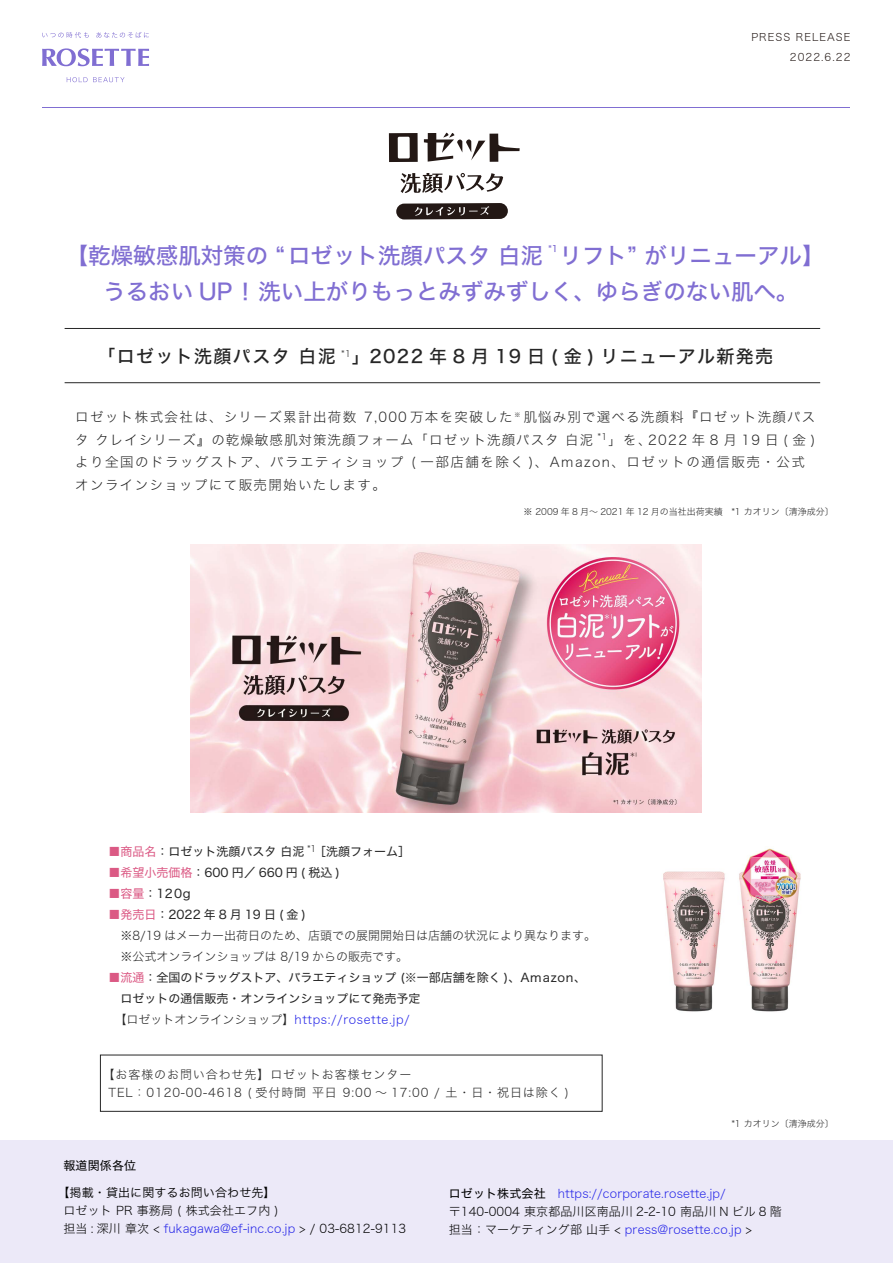
<style>
.page{position:relative;width:893px;height:1263px;background:#fff}
.page>*{position:absolute;margin:0;border:0;box-sizing:border-box;transform-origin:0 0}
.t1{font:22.5px/36px "Hira Kaku Std W5";color:#806ed2}
.t2{font:18px "Hira Kaku Std W5";letter-spacing:.075em;color:#262626}
.t3{font:13.5px/22.5px "Hira Kaku Std W2";letter-spacing:.1em;color:#262626}
.t4{font:12px/21px "Hira Kaku Std W4";color:#262626}
.t5{font:12px/18px "Hira Kaku Std W2";letter-spacing:.01em;color:#2626e8}
.t6{font:12px/21px "Hira Kaku Std W2";color:#262626}
.t7{font:12px/18px "Hira Kaku Std W2";letter-spacing:.075em;color:#262626}
.t8{font:12px/18px "Hira Kaku Std W2";letter-spacing:.01em;color:#000}
.t9{font:12px "Hira Kaku Std W3";letter-spacing:.01em;color:#000}
.t10{font:12px "Hira Kaku Std W4";letter-spacing:.01em;color:#000}
.t11{font:10.5px/19.5px "Hira Kaku Std W2";letter-spacing:.1em;color:#231815;text-align:right}
.t12{font:9px "Hira Kaku Std W2";color:#262626}
.t13{font:9px "Hira Kaku Std W5";color:#806ed2}
.t14{font:6px "Hira Kaku Std W2";color:#262626}
.s1{color:#db5984}
.s2{color:#262626}
.s3{color:#2626e8}
.s4{font-family:"Hira Kaku Std W4";color:#000}
.s5{color:#000}
</style>
<div class="page">
<svg style="left:67px;top:77px;width:58px;height:5px"></svg>
<svg style="left:42px;top:48px;width:107px;height:18px"></svg>
<svg style="left:42px;top:32px;width:47px;height:6px"></svg>
<svg style="left:96px;top:32px;width:53px;height:6px"></svg>
<hr style="left:42px;top:107px;width:808px;height:1px;background:#806ed2">
<div style="left:0;top:1140px;width:893px;height:122px;background:#ece9f8"></div>
<hr style="left:65px;top:382px;width:755px;height:1px;background:#262626">
<hr style="left:65px;top:328px;width:755px;height:1px;background:#262626">
<svg style="left:396px;top:203px;width:112px;height:16px"></svg>
<svg style="left:389px;top:133px;width:29px;height:29px"></svg>
<svg style="left:424px;top:132px;width:96px;height:30px"></svg>
<svg style="left:401px;top:173px;width:102px;height:20px"></svg>
<img style="left:191px;top:544px;width:510px;height:268px">
<img style="left:663px;top:848px;width:138px;height:164px">
<p class="t11" style="left:751px;top:27px;width:101px">PRESS RELEASE<br>2022.6.22</p>
<h1 class="t1" style="left:66px;top:238px;width:479px">【乾燥敏感肌対策の “ロゼット洗顔パスタ 白泥</h1>
<p class="t13" style="left:549px;top:241px;width:11px">*1</p>
<h1 class="t1" style="left:103px;top:238px;width:723px;text-indent:456px">リフト” がリニューアル】うるおい UP！洗い上がりもっとみずみずしく、ゆらぎのない肌へ。</h1>
<h2 class="t2" style="left:98px;top:343px;width:677px">「ロゼット洗顔パスタ 白泥 <sup>*1</sup>」2022 年 8 月 19 日 ( 金 ) リニューアル新発売</h2>
<p class="t3" style="left:75px;top:406px;width:439px">ロゼット株式会社は、シリーズ累計出荷数 7,000 万本を突破した</p>
<p class="t14" style="left:515px;top:410px;width:7px">※</p>
<p class="t3" style="left:75px;top:406px;width:742px;text-indent:448px">肌悩み別で選べる洗顔料『ロゼット洗顔パスタ クレイシリーズ』の乾燥敏感肌対策洗顔フォーム「ロゼット洗顔パスタ 白泥 <sup>*1</sup>」を、2022 年 8 月 19 日 ( 金 )より全国のドラッグストア、バラエティショップ ( 一部店舗を除く )、Amazon、ロゼットの通信販売・公式オンラインショップにて販売開始いたします。</p>
<p class="t12" style="left:514px;top:505px;width:321px">　※ 2009 年 8 月～ 2021 年 12 月の当社出荷実績　*1 カオリン〔清浄成分〕</p>
<p class="t4" style="left:108px;top:841px;width:303px"><span class="s1">■商品名</span>：ロゼット洗顔パスタ 白泥 <sup>*1</sup> ［洗顔フォーム］</p>
<p class="t4" style="left:108px;top:862px;width:233px"><span class="s1">■希望小売価格</span>：600 円／ 660 円 ( 税込 )</p>
<p class="t4" style="left:108px;top:883px;width:84px"><span class="s1">■容量</span>：1２0g</p>
<p class="t4" style="left:108px;top:904px;width:199px"><span class="s1">■発売日</span>：2022 年 8 月 19 日 ( 金 )</p>
<p class="t6" style="left:108px;top:925px;width:489px">　※8/19 はメーカー出荷日のため、店頭での展開開始日は店舗の状況により異なります。　※公式オンラインショップは 8/19 からの販売です。</p>
<p class="t4" style="left:108px;top:967px;width:479px"><span class="s1">■流通</span>：全国のドラッグストア、バラエティショップ (※一部店舗を除く )、Amazon、　ロゼットの通信販売・オンラインショップにて発売予定</p>
<p class="t5" style="left:114px;top:1010px;width:297px"><span class="s2">【ロゼットオンラインショップ】</span>https://rosette.jp/</p>
<p class="t7" style="left:109px;top:1066px;width:462px;text-indent:-6px">【お客様のお問い合わせ先】ロゼットお客様センター<br>TEL：0120-00-4618 ( 受付時間 平日 9:00 ～ 17:00 / 土・日・祝日は除く )</p>
<p class="t12" style="left:732px;top:1116px;width:103px">*1 カオリン〔清浄成分〕</p>
<p class="t10" style="left:64px;top:1156px;width:74px">報道関係各位</p>
<p class="t9" style="left:58px;top:1183px;width:220px">【掲載・貸出に関するお問い合わせ先】</p>
<p class="t8" style="left:64px;top:1201px;width:344px">ロゼット PR 事務局 ( 株式会社エフ内 )<br>担当 : 深川 章次 &lt; <span class="s3">fukagawa@ef-inc.co.jp</span> &gt; / 03-6812-9113</p>
<p class="t5" style="left:449px;top:1184px;width:334px"><span class="s4">ロゼット株式会社　</span>https://corporate.rosette.jp/<span class="s5">〒140-0004 東京都品川区南品川 2-2-10 南品川 N ビル 8 階担当：マーケティング部 山手 &lt;</span> press@rosette.co.jp <span class="s5">&gt;</span></p>
</div>
